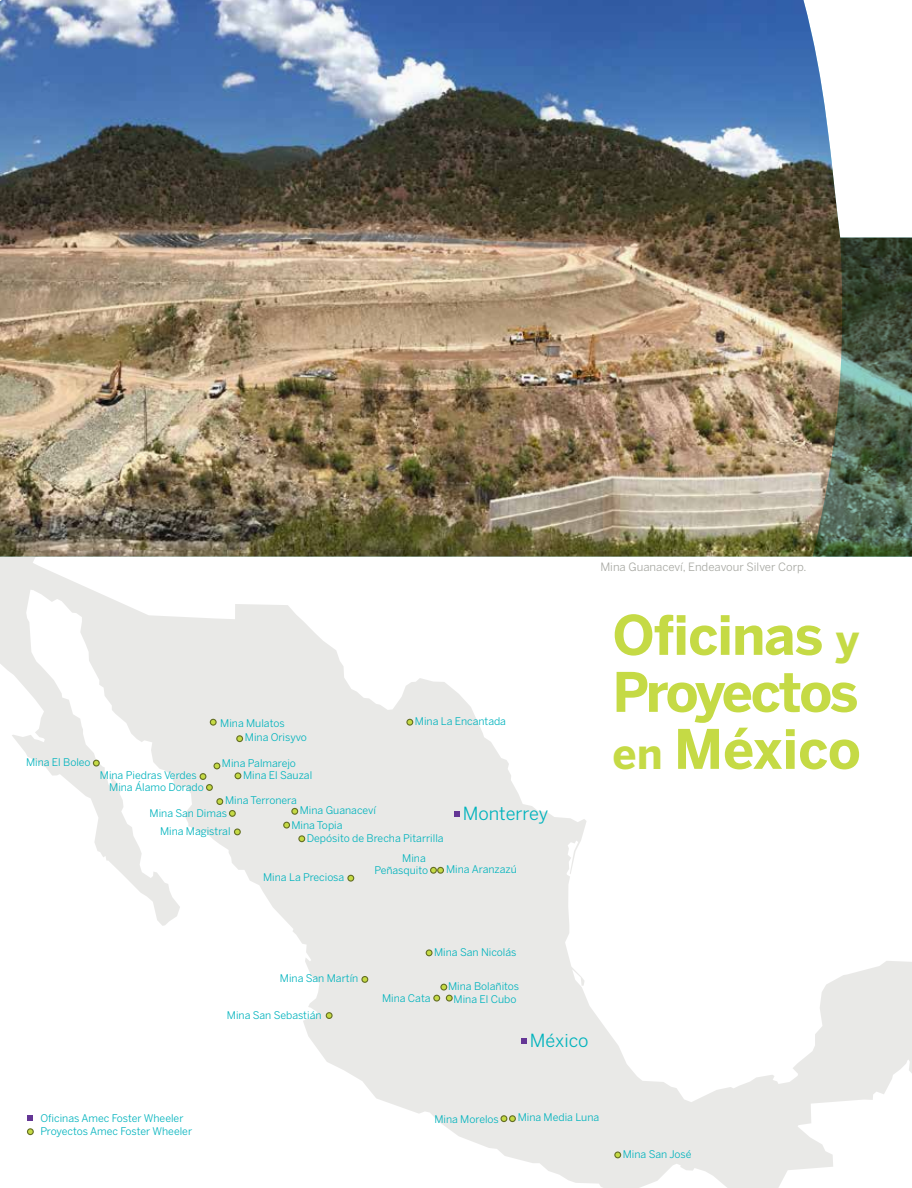
<style>
.page{position:relative;width:912px;height:1188px;background:#fff}
.page>*{position:absolute;margin:0;border:0;box-sizing:border-box;transform-origin:0 0}
.t1{font:700 54px/57px "Benton Sans";letter-spacing:-.025em;color:#c5da45;text-align:justify}
.t2{font:18px "Benton Sans";color:#00b3bd}
.t3{font:11.4px "Benton Sans";color:#a8a9a3}
.t4{font:10.5px/12.6px "Benton Sans";color:#00b3bd;text-align:right}
.s1{font-size:42px}
</style>
<div class="page">
<img style="left:0;top:0;width:911px;height:238px">
<img style="left:0;top:238px;width:911px;height:950px">
<p class="t4" style="left:26px;top:755px;width:66px">Mina El Boleo</p>
<p class="t4" style="left:100px;top:768px;width:98px">Mina Piedras Verdes</p>
<p class="t4" style="left:109px;top:781px;width:96px">Mina Álamo Dorado</p>
<p class="t4" style="left:220px;top:716px;width:66px">Mina Mulatos</p>
<p class="t4" style="left:245px;top:731px;width:64px">Mina Orisyvo</p>
<p class="t4" style="left:222px;top:757px;width:75px">Mina Palmarejo</p>
<p class="t4" style="left:243px;top:769px;width:71px">Mina El Sauzal</p>
<p class="t4" style="left:225px;top:794px;width:73px">Mina Terronera</p>
<p class="t4" style="left:415px;top:715px;width:93px">Mina La Encantada</p>
<p class="t4" style="left:149px;top:806px;width:79px">Mina San Dimas</p>
<p class="t4" style="left:160px;top:824px;width:72px">Mina Magistral</p>
<p class="t4" style="left:300px;top:804px;width:78px">Mina Guanaceví</p>
<p class="t4" style="left:291px;top:819px;width:53px">Mina Topia</p>
<p class="t4" style="left:307px;top:832px;width:138px">Depósito de Brecha Pitarrilla</p>
<h2 class="t2" style="left:462px;top:803px;width:87px">Monterrey</h2>
<p class="t4" style="left:263px;top:870px;width:83px">Mina La Preciosa</p>
<p class="t4" style="left:374px;top:851px;width:55px">Mina<br>Peñasquito</p>
<p class="t4" style="left:446px;top:863px;width:72px">Mina Aranzazú</p>
<p class="t3" style="left:600px;top:558px;width:208px">Mina Guanaceví, Endeavour Silver Corp.</p>
<h1 class="t1" style="left:612px;top:605px;width:250px">Oficinas <span class="s1">y </span>Proyectos <span class="s1">en</span> México</h1>
<p class="t4" style="left:280px;top:972px;width:80px">Mina San Martín</p>
<p class="t4" style="left:227px;top:1009px;width:96px">Mina San Sebastián</p>
<p class="t4" style="left:434px;top:946px;width:84px">Mina San Nicolás</p>
<p class="t4" style="left:448px;top:980px;width:72px">Mina Bolañitos</p>
<p class="t4" style="left:382px;top:992px;width:50px">Mina Cata</p>
<p class="t4" style="left:453px;top:993px;width:64px">Mina El Cubo</p>
<h2 class="t2" style="left:529px;top:1029px;width:60px">México</h2>
<p class="t4" style="left:40px;top:1111px;width:153px;line-height:13.4px;text-align:left">Oficinas Amec Foster Wheeler<br>Proyectos Amec Foster Wheeler</p>
<p class="t4" style="left:434px;top:1113px;width:66px">Mina Morelos</p>
<p class="t4" style="left:517px;top:1111px;width:83px">Mina Media Luna</p>
<p class="t4" style="left:622px;top:1148px;width:70px">Mina San José</p>
</div>
